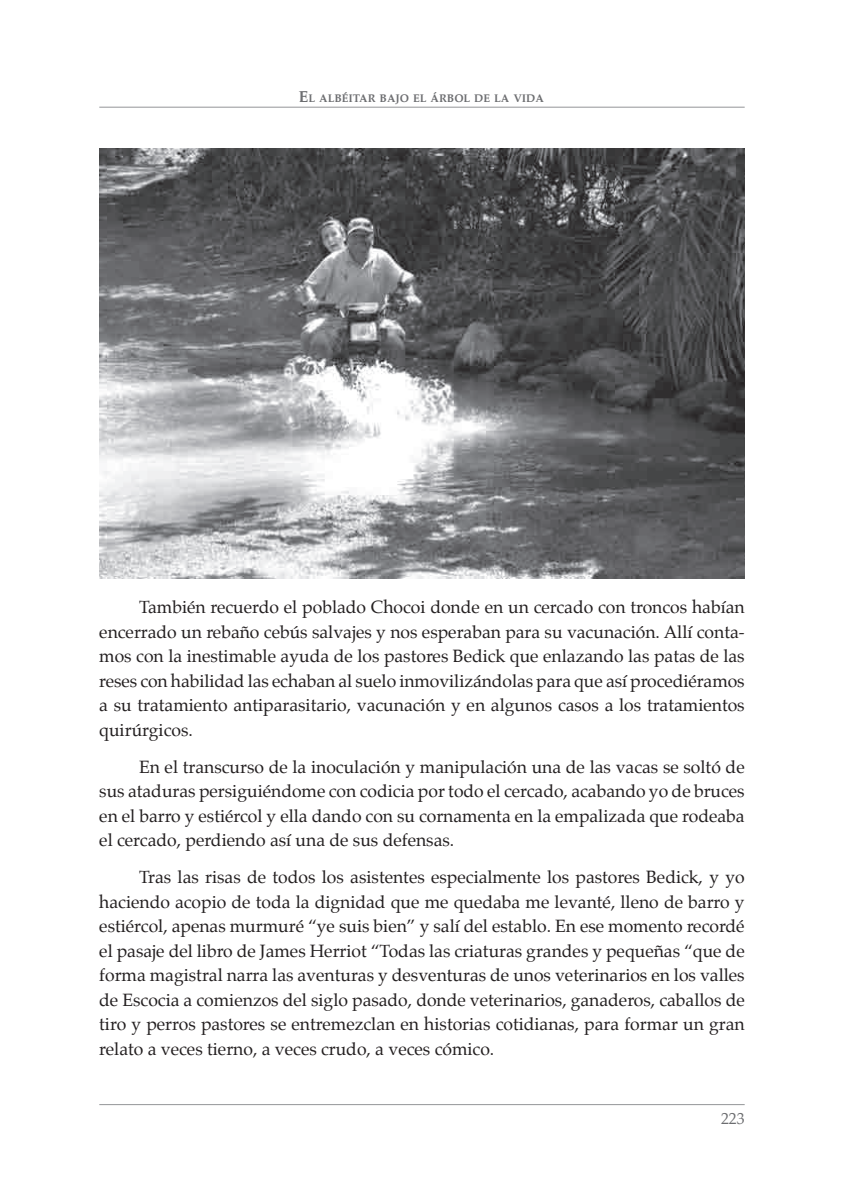
<style>
.page{position:relative;width:844px;height:1191px;background:#fff}
.page>*{position:absolute;margin:0;border:0;box-sizing:border-box;transform-origin:0 0}
.t1{font:17.5px/24.5px "Palatino";color:#231f20;text-align:justify}
.t2{font:15.75px "Palatino";color:#6c6d70}
.t3{font:700 11.03px "Palatino";color:#6c6d70}
.s1{font-size:15.75px}
</style>
<div class="page">
<hr style="left:99px;top:1104px;width:645px;height:1px;background:#939598">
<hr style="left:99px;top:107px;width:645px;height:1px;background:#939598">
<img style="left:99px;top:149px;width:645px;height:430px">
<p class="t3" style="left:299px;top:93px;width:247px"><span class="s1">E</span>L ALBÉITAR BAJO EL ÁRBOL DE LA VIDA</p>
<p class="t1" style="left:99px;top:596px;width:646px;text-indent:40px">También recuerdo el poblado Chocoi donde en un cercado con troncos habían encerrado un rebaño cebús salvajes y nos esperaban para su vacunación. Allí conta&shy;mos con la inestimable ayuda de los pastores Bedick que enlazando las patas de las reses con habilidad las echaban al suelo inmovilizándolas para que así procediéramos a su tratamiento antiparasitario, vacunación y en algunos casos a los tratamientos quirúrgicos.</p>
<p class="t1" style="left:99px;top:755px;width:646px;text-indent:40px">En el transcurso de la inoculación y manipulación una de las vacas se soltó de sus ataduras persiguiéndome con codicia por todo el cercado, acabando yo de bruces en el barro y estiércol y ella dando con su cornamenta en la empalizada que rodeaba el cercado, perdiendo así una de sus defensas.</p>
<p class="t1" style="left:99px;top:866px;width:646px;text-indent:40px">Tras las risas de todos los asistentes especialmente los pastores Bedick, y yo haciendo acopio de toda la dignidad que me quedaba me levanté, lleno de barro y estiércol, apenas murmuré “ye suis bien” y salí del establo. En ese momento recordé el pasaje del libro de James Herriot “Todas las criaturas grandes y pequeñas “que de forma magistral narra las aventuras y desventuras de unos veterinarios en los valles de Escocia a comienzos del siglo pasado, donde veterinarios, ganaderos, caballos de tiro y perros pastores se entremezclan en historias cotidianas, para formar un gran relato a veces tierno, a veces crudo, a veces cómico.</p>
<p class="t2" style="left:720px;top:1110px;width:25px">223</p>
</div>
